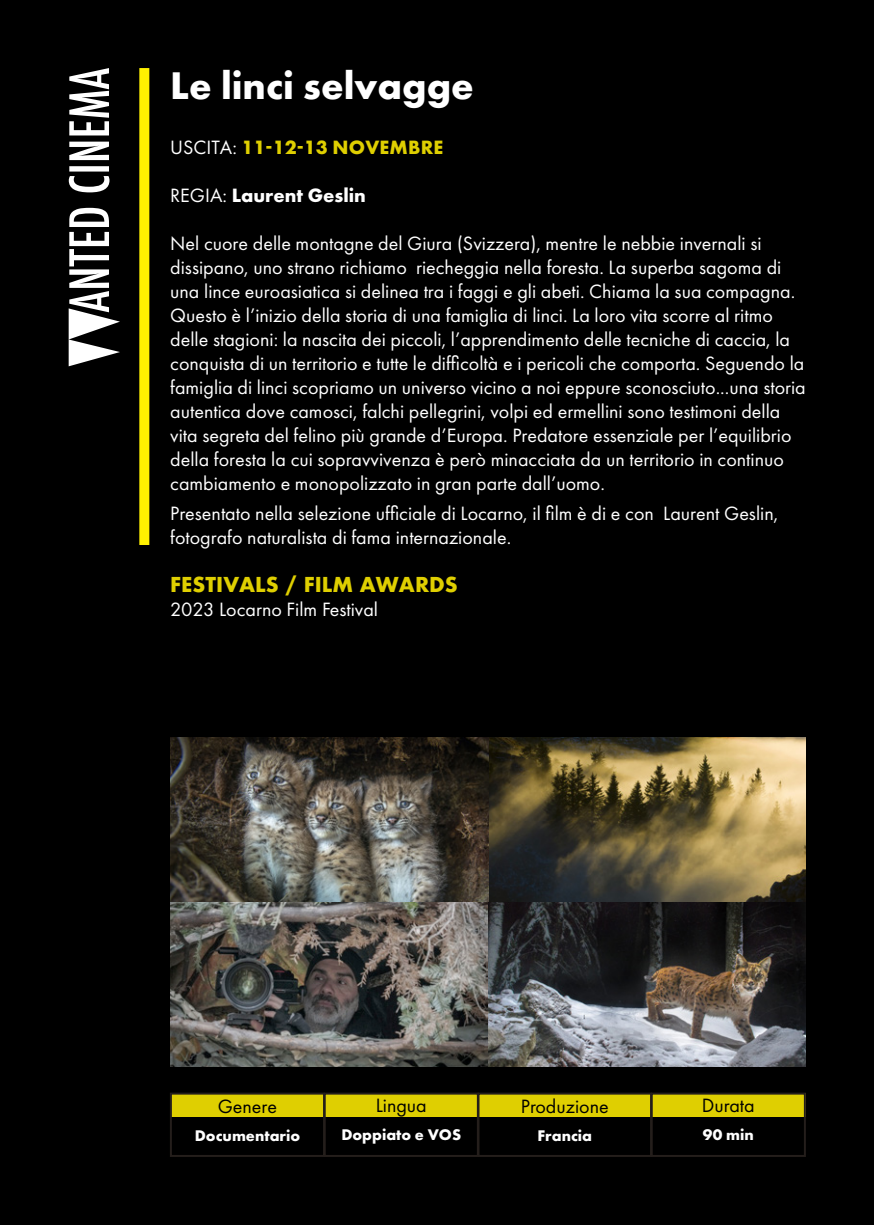
<style>
.page{position:relative;width:874px;height:1225px;background:#fff}
.page>*{position:absolute;margin:0;border:0;box-sizing:border-box;transform-origin:0 0}
.t1{font:700 40px "Futura PT";color:#fff}
.t2{font:20px/24px "Futura PT";color:#fff}
.t3{font:20px "Futura PT";color:#000}
.t4{font:700 20px "Futura PT";letter-spacing:.01em;color:#dfcf01}
.t5{font:700 20px "Futura";color:#dfcf01}
.t6{font:700 20px "Futura PT";color:#fff}
.t7{font:700 16px "Futura PT";color:#fff}
.s1{font-weight:400;color:#fff}
.s2{font-weight:400}
</style>
<div class="page">
<div style="left:0;top:0;width:873px;height:1225px;background:#000"></div>
<div style="left:651px;top:1092px;width:153px;height:24px;background:#dfcf01"></div>
<div style="left:324px;top:1092px;width:154px;height:24px;background:#dfcf01"></div>
<div style="left:478px;top:1092px;width:172px;height:24px;background:#dfcf01"></div>
<div style="left:170px;top:1092px;width:154px;height:24px;background:#dfcf01"></div>
<div style="left:170px;top:1092px;width:155px;height:65px;border:2px solid #241e1b"></div>
<div style="left:323px;top:1092px;width:155px;height:65px;border:2px solid #241e1b"></div>
<div style="left:650px;top:1092px;width:155px;height:65px;border:2px solid #241e1b"></div>
<div style="left:477px;top:1092px;width:174px;height:65px;border:2px solid #241e1b"></div>
<div style="left:139px;top:68px;width:10px;height:477px;background:#fff101"></div>
<svg style="left:69px;top:68px;width:51px;height:298px"></svg>
<img style="left:170px;top:737px;width:635px;height:329px">
<p class="t1" style="left:170px;top:59px;width:305px">Le linci selvagge</p>
<p class="t4" style="left:170px;top:134px;width:274px"><span class="s1">USCITA:</span> 11-12-13 NOVEMBRE</p>
<p class="t6" style="left:170px;top:182px;width:197px"><span class="s2">REGIA:</span> Laurent Geslin</p>
<p class="t2" style="left:170px;top:231px;width:636px">Nel cuore delle montagne del Giura (Svizzera), mentre le nebbie invernali si dissipano, uno strano richiamo riecheggia nella foresta. La superba sagoma di una lince euroasiatica si delinea tra i faggi e gli abeti. Chiama la sua compagna.<br>Questo è l’inizio della storia di una famiglia di linci. La loro vita scorre al ritmo delle stagioni: la nascita dei piccoli, l’apprendimento delle tecniche di caccia, la conquista di un territorio e tutte le difficoltà e i pericoli che comporta. Seguendo la famiglia di linci scopriamo un universo vicino a noi eppure sconosciuto...una storia autentica dove camosci, falchi pellegrini, volpi ed ermellini sono testimoni della vita segreta del felino più grande d’Europa. Predatore essenziale per l’equilibrio della foresta la cui sopravvivenza è però minacciata da un territorio in continuo cambiamento e monopolizzato in gran parte dall’uomo.</p>
<p class="t2" style="left:170px;top:501px;width:609px">Presentato nella selezione ufficiale di Locarno, il film è di e con Laurent Geslin, fotografo naturalista di fama internazionale.</p>
<p class="t5" style="left:170px;top:570px;width:289px">FESTIVALS / FILM AWARDS</p>
<p class="t2" style="left:170px;top:597px;width:209px">2023 Locarno Film Festival</p>
<p class="t3" style="left:218px;top:1094px;width:61px">Genere</p>
<p class="t7" style="left:195px;top:1125px;width:107px">Documentario</p>
<p class="t3" style="left:375px;top:1093px;width:53px">Lingua</p>
<p class="t7" style="left:341px;top:1124px;width:121px">Doppiato e VOS</p>
<p class="t3" style="left:520px;top:1094px;width:89px">Produzione</p>
<p class="t7" style="left:537px;top:1125px;width:56px">Francia</p>
<p class="t3" style="left:701px;top:1093px;width:54px">Durata</p>
<p class="t7" style="left:702px;top:1124px;width:52px">90 min</p>
</div>
